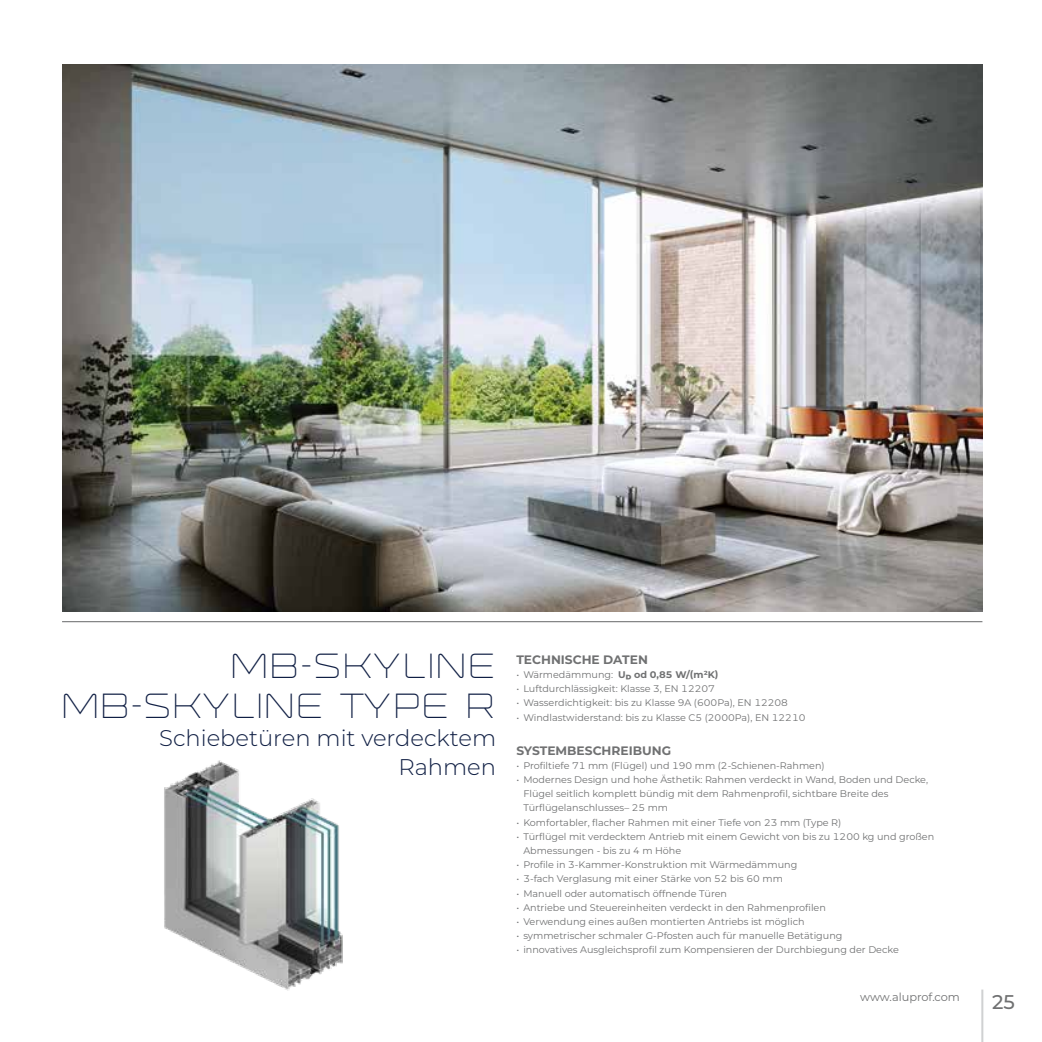
<style>
.page{position:relative;width:1042px;height:1042px;background:#fff}
.page>*{position:absolute;margin:0;border:0;box-sizing:border-box;transform-origin:0 0}
.t1{font:300 33.25px/40.2px "Ronduit Capitals";letter-spacing:-.01em;color:#101f44;text-align:right}
.t2{font:300 22.75px/28.3px "Aluprof Sans";color:#101f44;text-align:right}
.t3{font:500 19.78px "Aluprof Sans";color:#707172}
.t4{font:700 12.25px "Aluprof Sans";color:#707172}
.t5{font:11.38px "Aluprof Sans";color:#707172}
.t6{font:9.62px/14.2px "Aluprof Sans";color:#707172}
.t7{font:700 9.62px "Aluprof Sans";color:#707172}
.s1{font-weight:400}
</style>
<div class="page">
<hr style="left:981px;top:989px;width:2px;height:53px;background:#d0d1d2">
<hr style="left:62px;top:621px;width:920px;height:1px;background:#707172">
<img style="left:164px;top:760px;width:179px;height:231px">
<img style="left:62px;top:64px;width:920px;height:547px">
<h1 class="t1" style="left:61px;top:645px;width:436px">MB-SKYLINE<br>MB-SKYLINE TYPE R</h1>
<h2 class="t2" style="left:159px;top:724px;width:338px">Schiebetüren mit verdecktem<br>Rahmen</h2>
<p class="t4" style="left:516px;top:651px;width:133px">TECHNISCHE DATEN</p>
<p class="t7" style="left:516px;top:668px;width:204px"><span class="s1">• Wärmedämmung:</span> UD od 0,85 W/(m²K)</p>
<p class="t6" style="left:516px;top:681px;width:200px">• Luftdurchlässigkeit: Klasse 3, EN 12207</p>
<p class="t6" style="left:516px;top:696px;width:273px">• Wasserdichtigkeit: bis zu Klasse 9A (600Pa), EN 12208</p>
<p class="t6" style="left:516px;top:710px;width:291px">• Windlastwiderstand: bis zu Klasse C5 (2000Pa), EN 12210</p>
<p class="t4" style="left:516px;top:741px;width:156px">SYSTEMBESCHREIBUNG</p>
<p class="t6" style="left:516px;top:758px;width:310px">• Profiltiefe 71 mm (Flügel) und 190 mm (2-Schienen-Rahmen)</p>
<p class="t6" style="left:523px;top:772px;width:406px;text-indent:-7px">• Modernes Design und hohe Ästhetik: Rahmen verdeckt in Wand, Boden und Decke,<br>Flügel seitlich komplett bündig mit dem Rahmenprofil, sichtbare Breite des<br>Türflügelanschlusses– 25 mm</p>
<p class="t6" style="left:516px;top:815px;width:326px">• Komfortabler, flacher Rahmen mit einer Tiefe von 23 mm (Type R)</p>
<p class="t6" style="left:523px;top:829px;width:412px;text-indent:-7px">• Türflügel mit verdecktem Antrieb mit einem Gewicht von bis zu 1200 kg und großen<br>Abmessungen - bis zu 4 m Höhe</p>
<p class="t6" style="left:516px;top:857px;width:282px">• Profile in 3-Kammer-Konstruktion mit Wärmedämmung</p>
<p class="t6" style="left:516px;top:871px;width:268px">• 3-fach Verglasung mit einer Stärke von 52 bis 60 mm</p>
<p class="t6" style="left:516px;top:886px;width:212px">• Manuell oder automatisch öffnende Türen</p>
<p class="t6" style="left:516px;top:900px;width:311px">• Antriebe und Steuereinheiten verdeckt in den Rahmenprofilen</p>
<p class="t6" style="left:516px;top:914px;width:290px">• Verwendung eines außen montierten Antriebs ist möglich</p>
<p class="t6" style="left:516px;top:928px;width:328px">• symmetrischer schmaler G-Pfosten auch für manuelle Betätigung</p>
<p class="t6" style="left:516px;top:942px;width:384px">• innovatives Ausgleichsprofil zum Kompensieren der Durchbiegung der Decke</p>
<p class="t5" style="left:860px;top:988px;width:101px">www.aluprof.com</p>
<h3 class="t3" style="left:992px;top:988px;width:24px">25</h3>
</div>
